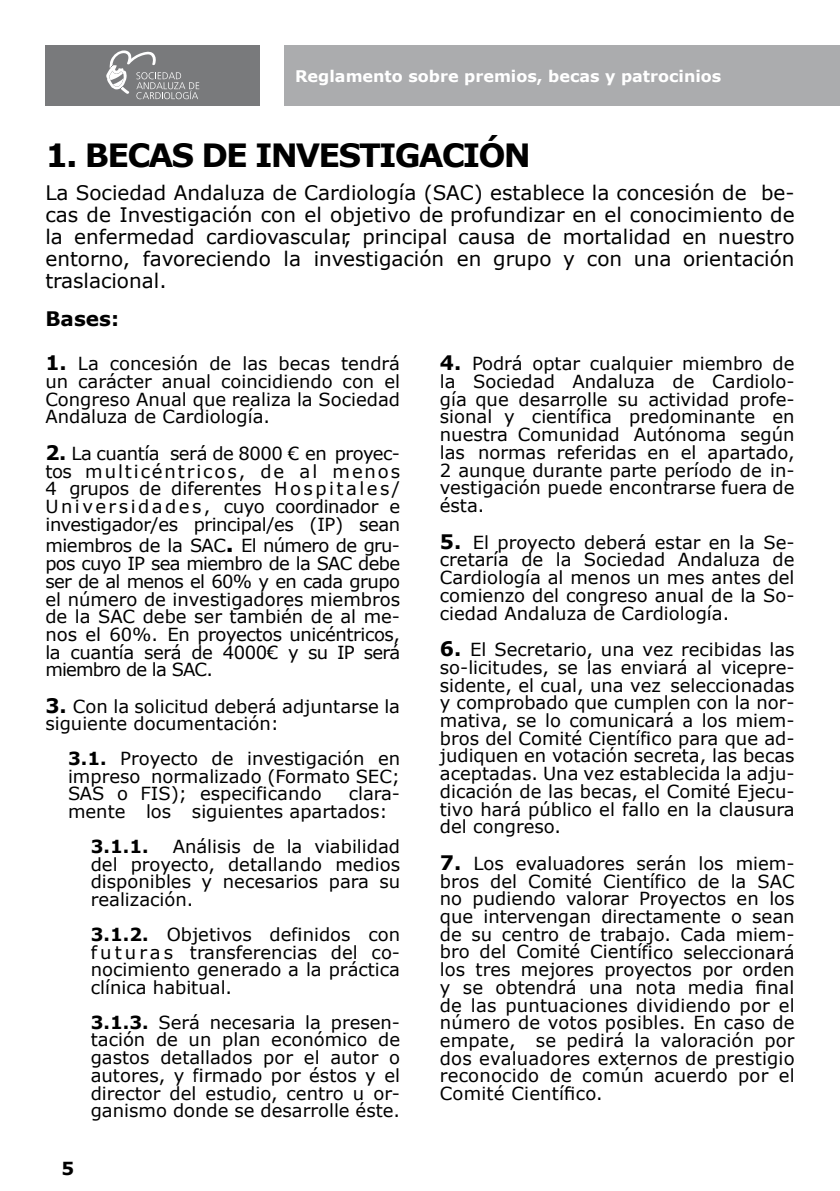
<style>
.page{position:relative;width:840px;height:1191px;background:#fff}
.page>*{position:absolute;margin:0;border:0;box-sizing:border-box;transform-origin:0 0}
.t1{font:700 32px "Verdana";letter-spacing:-.06em;color:#000}
.t2{font:20px/22px "Verdana";color:#000;text-align:justify}
.t3{font:700 20px "Verdana";color:#000}
.t4{font:18px/17.6px "Verdana";color:#000;text-align:justify}
.t5{font:700 18px "Verdana";color:#000}
.t6{font:700 16px "Verdana";color:#fff}
.s1{font-weight:700;font-size:20px}
.s2{font-weight:700;font-size:22px}
.s3{font-weight:700}
.s4{font-weight:700;font-size:16px;color:#fff}
</style>
<div class="page">
<div style="left:284px;top:45px;width:555px;height:61px;background:#abacae"></div>
<div style="left:45px;top:45px;width:215px;height:61px;background:#797a7c"></div>
<svg style="left:106px;top:50px;width:93px;height:49px"></svg>
<p class="t6" style="left:295px;top:64px;width:427px">Reglamento sobre premios, becas y patrocinios</p>
<h1 class="t1" style="left:45px;top:133px;width:487px">1. BECAS DE INVESTIGACIÓN</h1>
<p class="t2" style="left:45px;top:182px;width:750px">La Sociedad Andaluza de Cardiología (SAC) establece la concesión de be&shy;cas de Investigación con el objetivo de profundizar en el conocimiento de la enfermedad cardiovascular, principal causa de mortalidad en nuestro entorno, favoreciendo la investigación en grupo y con una orientación traslacional.</p>
<p class="t3" style="left:45px;top:304px;width:75px">Bases:</p>
<p class="t4" style="left:45px;top:355px;width:356px"><span class="s1">1.</span> La concesión de las becas tendrá un carácter anual coincidiendo con el Congreso Anual que realiza la Sociedad Andaluza de Cardiología.</p>
<p class="t4" style="left:45px;top:444px;width:356px"><span class="s1">2.</span> La cuantía será de 8000 € en proyec&shy;tos multicéntricos, de al menos 4 grupos de diferentes H o s p i t a l e s / Universidades, cuyo coordinador e investigador/es principal/es (IP) sean</p>
<p class="t4" style="left:45px;top:537px;width:356px">miembros de la SAC<span class="s2">.</span> El número de gru&shy;pos cuyo IP sea miembro de la SAC debe ser de al menos el 60% y en cada grupo el número de investigadores miembros de la SAC debe ser también de al me&shy;nos el 60%. En proyectos unicéntricos, la cuantía será de 4000€ y su IP será miembro de la SAC.</p>
<p class="t4" style="left:45px;top:697px;width:356px"><span class="s1">3.</span> Con la solicitud deberá adjuntarse la siguiente documentación:</p>
<p class="t4" style="left:68px;top:749px;width:333px"><span class="s3">3.1.</span> Proyecto de investigación en impreso normalizado (Formato SEC; SAS o FIS); especificando</p>
<p class="t4" style="left:439px;top:355px;width:356px"><span class="s1">4.</span> Podrá optar cualquier miembro de la Sociedad Andaluza de Cardiolo&shy;gía que desarrolle su actividad profe&shy;sional y científica predominante en nuestra Comunidad Autónoma según las normas referidas en el apartado, 2 aunque durante parte período de in&shy;vestigación puede encontrarse fuera de ésta.</p>
<p class="t4" style="left:439px;top:533px;width:356px"><span class="s1">5.</span> El proyecto deberá estar en la Se&shy;cretaría de la Sociedad Andaluza de Cardiología al menos un mes antes del comienzo del congreso anual de la So&shy;ciedad Andaluza de Cardiología.</p>
<p class="t4" style="left:439px;top:640px;width:356px"><span class="s1">6.</span> El Secretario, una vez recibidas las so-licitudes, se las enviará al vicepre&shy;sidente, el cual, una vez<span class="s4">s</span>seleccionadas y comprobado que cumplen con la nor&shy;mativa, se lo comunicará a los miem&shy;bros del Comité Científico para que ad&shy;judiquen en votación secreta, las becas aceptadas. Una vez establecida la adju&shy;dicación de las becas, el Comité Ejecu&shy;tivo hará público el fallo en la clausura del congreso.</p>
<p class="t4" style="left:439px;top:854px;width:356px"><span class="s1">7.</span> Los evaluadores serán los miem&shy;bros del Comité Científico de la SAC no pudiendo valorar Proyectos en los que intervengan directamente o sean de su centro de trabajo. Cada miem&shy;bro del Comité Científico seleccionará los tres mejores proyectos por orden y se obtendrá una nota media final de las puntuaciones dividiendo por el número de votos posibles. En caso de empate, se pedirá la valoración por dos evaluadores externos de prestigio reconocido de común acuerdo por el Comité Científico.</p>
<p class="t4" style="left:68px;top:785px;width:333px;text-indent:280px">clara&shy;mente los siguientes apartados:</p>
<p class="t5" style="left:91px;top:833px;width:59px">3.1.1.</p>
<p class="t4" style="left:91px;top:837px;width:311px;text-indent:82px">Análisis de la viabilidad del proyecto, detallando medios disponibles y necesarios para su realización.</p>
<p class="t4" style="left:91px;top:925px;width:311px"><span class="s3">3.1.2.</span> Objetivos definidos con f u t u r a s transferencias del co&shy;nocimiento generado a la práctica clínica habitual.</p>
<p class="t4" style="left:91px;top:1013px;width:311px"><span class="s3">3.1.3.</span> Será necesaria la presen&shy;tación de un plan económico de gastos detallados por el autor o autores, y firmado por éstos y el director del estudio, centro u or&shy;ganismo donde se desarrolle éste.</p>
<p class="t5" style="left:61px;top:1155px;width:14px">5</p>
</div>
